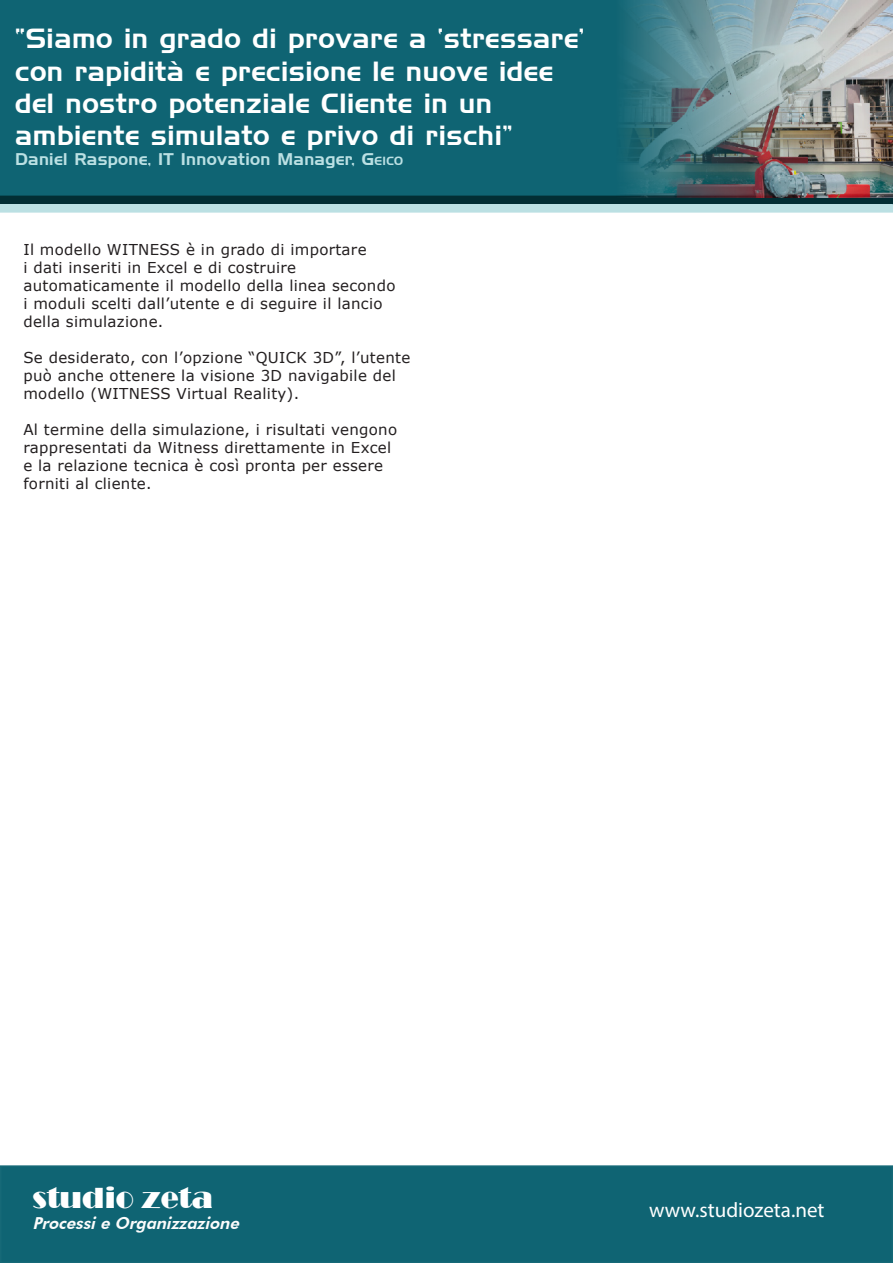
<style>
.page{position:relative;width:893px;height:1263px;background:#fff}
.page>*{position:absolute;margin:0;border:0;box-sizing:border-box;transform-origin:0 0}
.t1{font:30px "Broadway";color:#fff}
.Body_Text{font:27px/32.4px "Handel Gothic BT";letter-spacing:.02em;color:#fff}
.t2{font:21px "Myriad Pro";color:#fff}
.Body_Text-2{font:16.5px "Handel Gothic BT";letter-spacing:.02em;color:#bbe0e3}
.t3{font:italic 800 16.5px "Futura BT";color:#fcfcfc}
.Text_Body_Heading{font:15px/18px "Verdana";letter-spacing:.02em;color:#231f20}
.s1{font-style:inherit}
.s2{font-size:11.55px}
</style>
<div class="page">
<div style="left:1px;top:1166px;width:891px;height:96px;background:#0f6473"></div>
<div style="left:0;top:1165px;width:893px;height:98px;border:2px solid #166977"></div>
<div style="left:1px;top:1px;width:891px;height:209px;background:#0f6473"></div>
<div style="left:1px;top:196px;width:891px;height:7px;background:#022e34"></div>
<div style="left:0;top:196px;width:893px;height:8px;border:2px solid #022e34"></div>
<div style="left:1px;top:205px;width:891px;height:7px;background:#bbe0e3"></div>
<div style="left:0;top:204px;width:893px;height:9px;border:2px solid #bbe0e3"></div>
<img style="left:617px;top:0;width:276px;height:197px">
<p class="Body_Text" style="left:15px;top:22px;width:570px">“Siamo in grado di provare a ‘stressare’ con rapidità e precisione le nuove idee del nostro potenziale Cliente in un ambiente simulato e privo di rischi”</p>
<p class="Body_Text-2" style="left:15px;top:149px;width:389px">Daniel Raspone, IT Innovation Manager, <span class="s1">G</span><span class="s2">EICO</span></p>
<p class="Text_Body_Heading" style="left:23px;top:240px;width:374px">Il modello WITNESS è in grado di importare<br>i dati inseriti in Excel e di costruire automaticamente il modello della linea secondo i moduli scelti dall’utente e di seguire il lancio della simulazione.</p>
<p class="Text_Body_Heading" style="left:23px;top:348px;width:388px">Se desiderato, con l’opzione “QUICK 3D”, l’utente può anche ottenere la visione 3D navigabile del modello (WITNESS Virtual Reality).</p>
<p class="Text_Body_Heading" style="left:23px;top:420px;width:375px">Al termine della simulazione, i risultati vengono rappresentati da Witness direttamente in Excel e la relazione tecnica è così pronta per essere forniti al cliente.</p>
<p class="t1" style="left:33px;top:1180px;width:182px">studio zeta</p>
<p class="t3" style="left:33px;top:1213px;width:212px">Processie Organizzazione</p>
<p class="t2" style="left:649px;top:1197px;width:177px">www.studiozeta.net</p>
</div>
